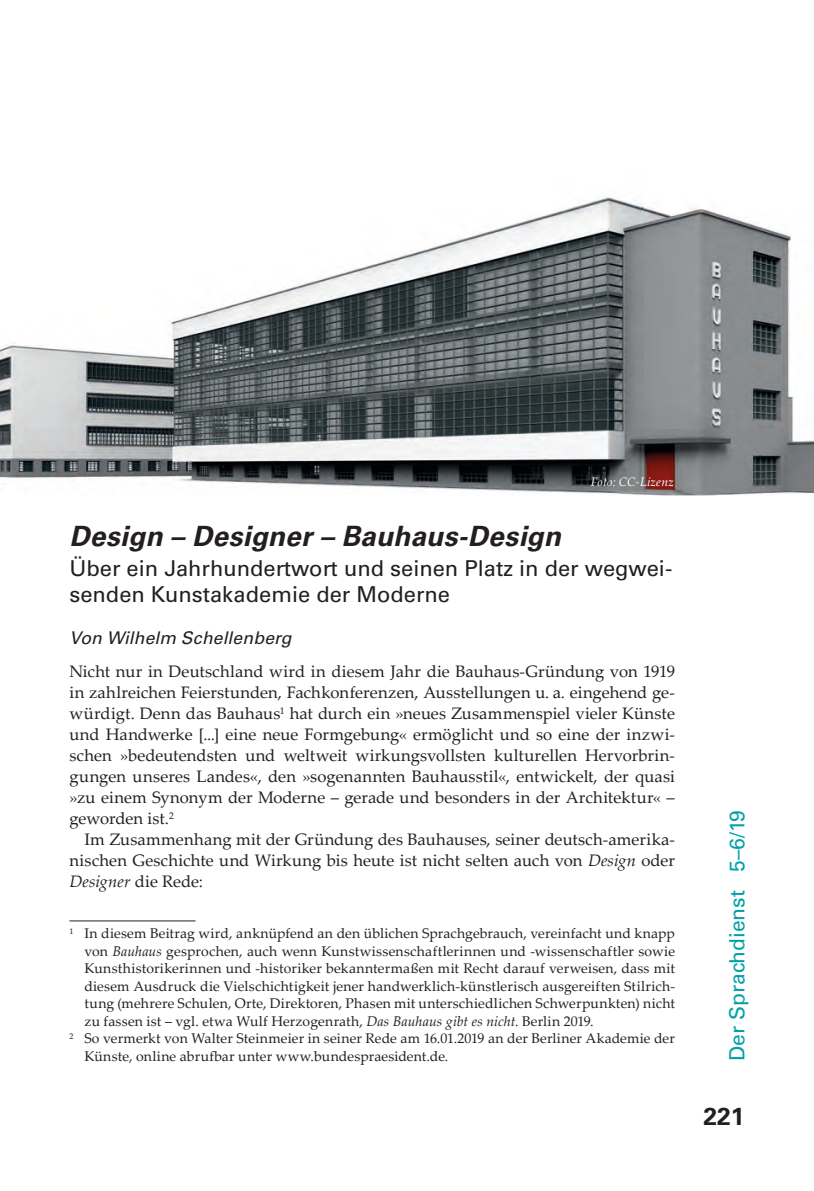
<style>
.page{position:relative;width:814px;height:1191px;background:#fff}
.page>*{position:absolute;margin:0;border:0;box-sizing:border-box;transform-origin:0 0}
.t1{font:italic 700 28px "Univers";letter-spacing:.005em;color:#231f20}
.t2{font:700 24.5px "Univers";color:#231f20}
.t3{font:21.88px/25.2px "Univers";color:#231f20}
.t4{font:21px "Univers";color:#00a0a7}
.t5{font:italic 17.5px "Univers";letter-spacing:.005em;color:#231f20}
.t6{font:16.62px/21px "Palatino Linotype";color:#231f20;text-align:justify}
.t7{font:14px "Palatino Linotype";letter-spacing:.01em;color:#231f20}
.t8{font:italic 12.25px "Palatino Linotype";letter-spacing:.01em;color:#fff}
.s1{font-style:italic}
</style>
<div class="page">
<hr style="left:69px;top:920px;width:126px;height:1px;background:#231f20">
<img style="left:0;top:197px;width:814px;height:298px">
<p class="t8" style="left:590px;top:473px;width:85px">Foto: CC-Lizenz</p>
<h1 class="t1" style="left:69px;top:520px;width:493px">Design – Designer – Bauhaus-Design</h1>
<h3 class="t3" style="left:69px;top:556px;width:604px">Über ein Jahrhundertwort und seinen Platz in der wegwei&shy;senden Kunstakademie der Moderne</h3>
<p class="t5" style="left:69px;top:627px;width:223px">Von Wilhelm Schellenberg</p>
<p class="t6" style="left:69px;top:660px;width:607px">Nicht nur in Deutschland wird in diesem Jahr die Bauhaus-Gründung von 1919 in zahlreichen Feierstunden, Fachkonferenzen, Ausstellungen u. a. eingehend ge&shy;würdigt. Denn das Bauhaus<sup>1</sup> hat durch ein »neues Zusammenspiel vieler Künste und Handwerke [...] eine neue Formgebung« ermöglicht und so eine der inzwi&shy;schen »bedeutendsten und weltweit wirkungsvollsten kulturellen Hervorbrin&shy;gungen unseres Landes«, den »sogenannten Bauhausstil«, entwickelt, der quasi »zu einem Synonym der Moderne – gerade und besonders in der Architektur« – geworden ist.<sup>2</sup></p>
<p class="t6" style="left:69px;top:828px;width:607px;text-indent:15px">Im Zusammenhang mit der Gründung des Bauhauses, seiner deutsch-amerika&shy;nischen Geschichte und Wirkung bis heute ist nicht selten auch von <span class="s1">Design</span> oder <span class="s1">Designer</span> die Rede:</p>
<p class="t7" style="left:69px;top:923px;width:607px"><sup>1</sup> In diesem Beitrag wird, anknüpfend an den üblichen Sprachgebrauch, vereinfacht und knapp</p>
<p class="t7" style="left:84px;top:941px;width:592px">von <span class="s1">Bauhaus</span> gesprochen, auch wenn Kunstwissenschaftlerinnen und -wissenschaftler sowie</p>
<p class="t7" style="left:84px;top:958px;width:592px">Kunsthistorikerinnen und -historiker bekanntermaßen mit Recht darauf verweisen, dass mit</p>
<p class="t7" style="left:84px;top:976px;width:592px">diesem Ausdruck die Vielschichtigkeit jener handwerklich-künstlerisch ausgereiften Stilrich-</p>
<p class="t7" style="left:84px;top:993px;width:592px">tung (mehrere Schulen, Orte, Direktoren, Phasen mit unterschiedlichen Schwerpunkten) nicht</p>
<p class="t7" style="left:84px;top:1011px;width:511px">zu fassen ist – vgl. etwa Wulf Herzogenrath, <span class="s1">Das Bauhaus gibt es nicht</span>. Berlin 2019.</p>
<p class="t7" style="left:69px;top:1028px;width:607px"><sup>2</sup> So vermerkt von Walter Steinmeier in seiner Rede am 16.01.2019 an der Berliner Akademie der</p>
<p class="t7" style="left:84px;top:1046px;width:365px">Künste, online abrufbar unter www.bundespraesident.de.</p>
<p class="t4" style="left:724px;top:1061px;width:252px;rotate:-90deg">Der Sprachdienst 5–6/19</p>
<h2 class="t2" style="left:703px;top:1102px;width:42px">221</h2>
</div>
